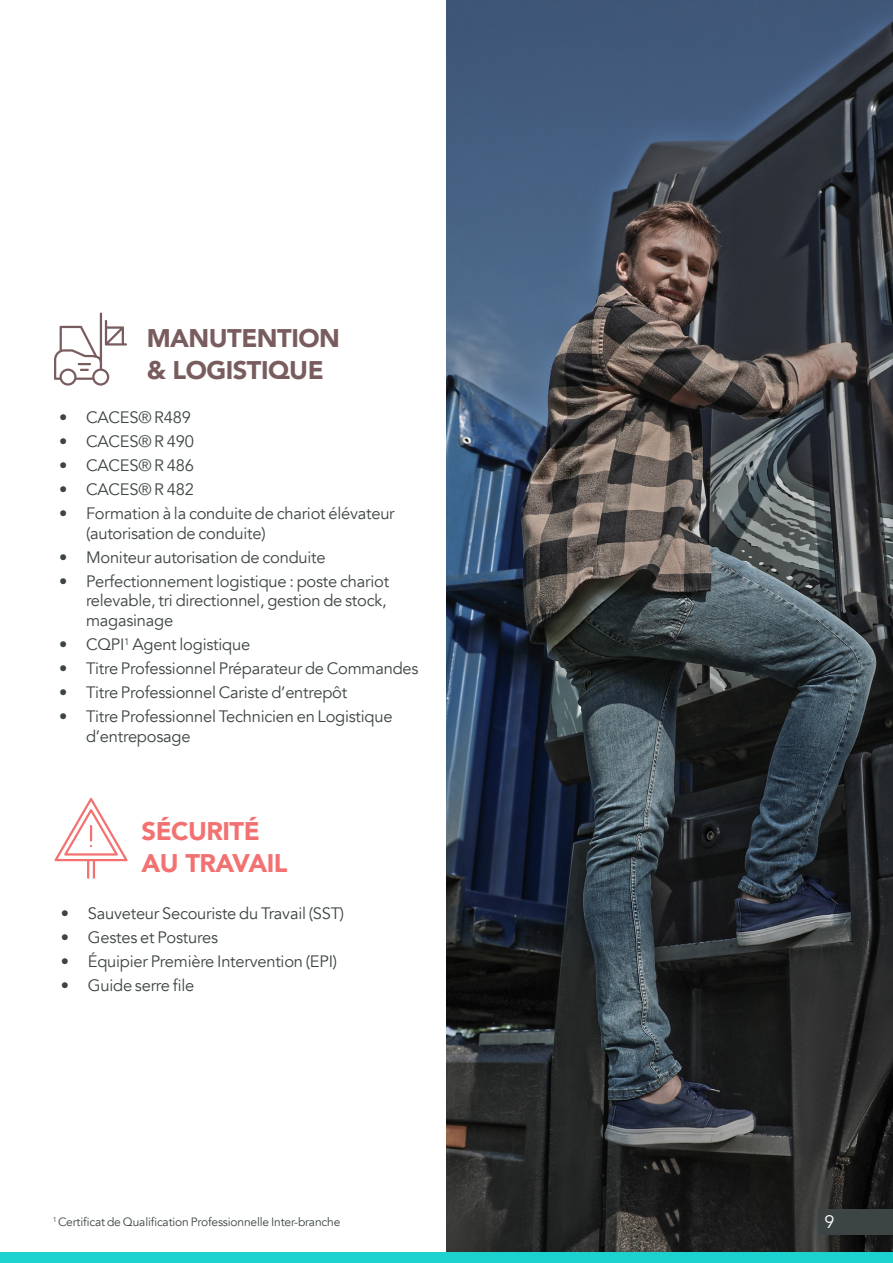
<style>
.page{position:relative;width:893px;height:1263px;background:#fff}
.page>*{position:absolute;margin:0;border:0;box-sizing:border-box;transform-origin:0 0}
.t1{font:900 25.5px "Avenir";letter-spacing:-.02em;color:#795d5e}
.t2{font:900 25.5px "Avenir";letter-spacing:-.02em;color:#f27272}
.t3{font:18px "Avenir";color:#fff}
.t4{font:16.5px/19.8px "Avenir";letter-spacing:-.015em;color:#3d4444}
.t5{font:12px "Avenir";letter-spacing:-.015em;color:#3d4444}
</style>
<div class="page">
<img style="left:446px;top:0;width:447px;height:1252px">
<div style="left:0;top:1252px;width:893px;height:11px;background:#1cd2ce"></div>
<svg style="left:54px;top:313px;width:73px;height:73px"></svg>
<div style="left:818px;top:1209px;width:75px;height:25px;background:#3d4444"></div>
<svg style="left:54px;top:798px;width:74px;height:81px"></svg>
<p class="t1" style="left:147px;top:316px;width:195px">MANUTENTION</p>
<p class="t1" style="left:147px;top:348px;width:179px">&amp; LOGISTIQUE</p>
<p class="t4" style="left:59px;top:407px;width:133px">• CACES® R489</p>
<p class="t4" style="left:59px;top:431px;width:136px">• CACES® R 490</p>
<p class="t4" style="left:59px;top:455px;width:136px">• CACES® R 486</p>
<p class="t4" style="left:59px;top:479px;width:136px">• CACES® R 482</p>
<p class="t4" style="left:86px;top:503px;width:310px;text-indent:-27px">• Formation à la conduite de chariot élévateur (autorisation de conduite)</p>
<p class="t4" style="left:59px;top:547px;width:268px">• Moniteur autorisation de conduite</p>
<p class="t4" style="left:86px;top:571px;width:305px;text-indent:-27px">• Perfectionnement logistique : poste chariot relevable, tri directionnel, gestion de stock, magasinage</p>
<p class="t4" style="left:59px;top:635px;width:193px">• CQPI<sup>1</sup> Agent logistique</p>
<p class="t4" style="left:59px;top:659px;width:361px">• Titre Professionnel Préparateur de Commandes</p>
<p class="t4" style="left:59px;top:683px;width:290px">• Titre Professionnel Cariste d’entrepôt</p>
<p class="t4" style="left:86px;top:707px;width:308px;text-indent:-27px">• Titre Professionnel Technicien en Logistique d’entreposage</p>
<p class="t2" style="left:142px;top:809px;width:120px">SÉCURITÉ</p>
<p class="t2" style="left:142px;top:841px;width:147px">AU TRAVAIL</p>
<p class="t4" style="left:61px;top:903px;width:285px">• Sauveteur Secouriste du Travail (SST)</p>
<p class="t4" style="left:61px;top:927px;width:159px">• Gestes et Postures</p>
<p class="t4" style="left:61px;top:951px;width:278px">• Équipier Première Intervention (EPI)</p>
<p class="t4" style="left:61px;top:975px;width:135px">• Guide serre file</p>
<p class="t5" style="left:53px;top:1215px;width:289px"><sup>1</sup> Certificat de Qualification Professionnelle Inter-branche</p>
<p class="t3" style="left:824px;top:1210px;width:12px">9</p>
</div>
